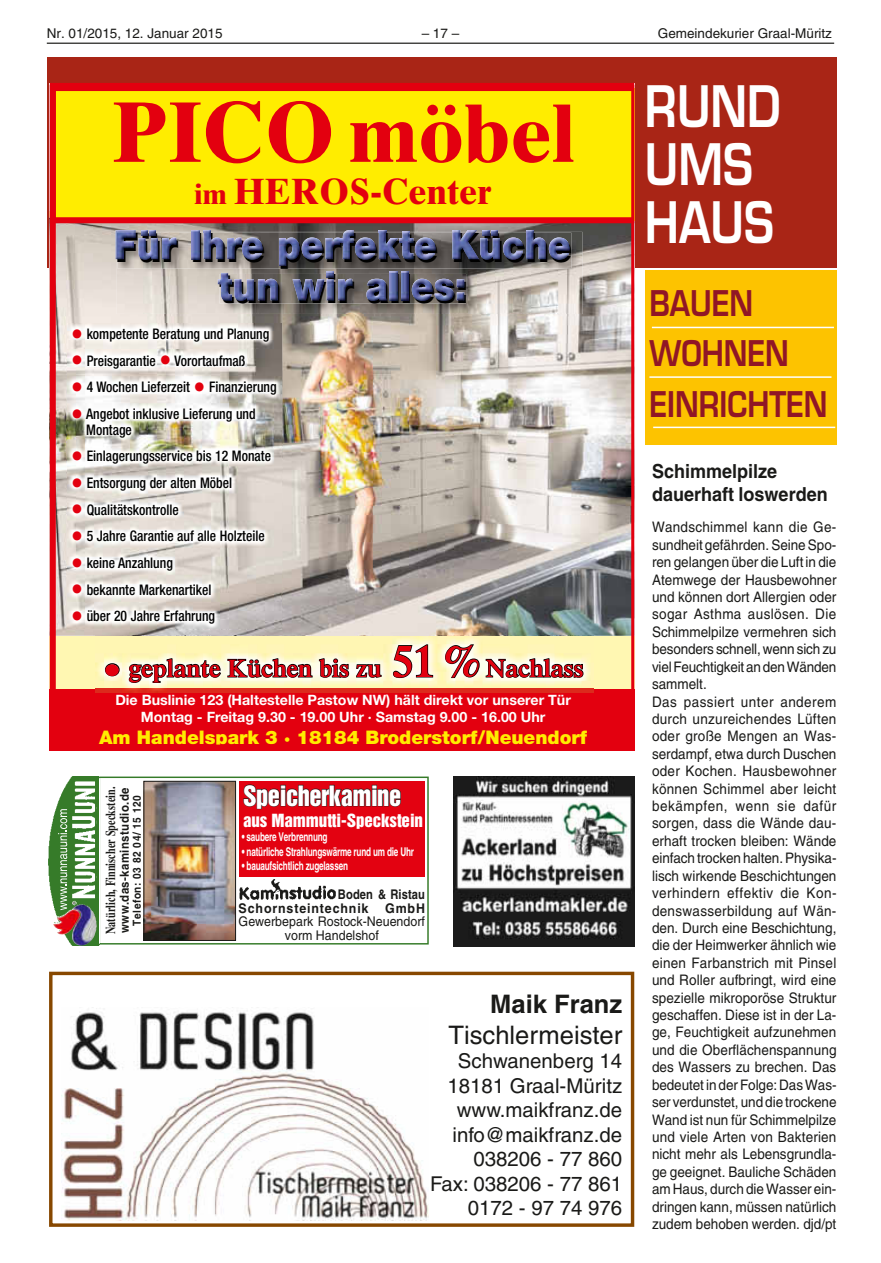
<style>
.page{position:relative;width:881px;height:1263px;background:#fff}
.page>*{position:absolute;margin:0;border:0;box-sizing:border-box;transform-origin:0 0}
.t1{font:700 82.95px "Times Ten";color:#e3000f}
.t2{font:600 55.65px/57.8px "Eurostile LT";color:#fff;scale:.8 1}
.t3{font:900 40.65px/41.2px "Helvetica Neue";color:#000;text-align:center;scale:.89 1}
.t4{font:700 36.45px "Times Ten";color:#e3000f}
.t5{font:600 34.5px/50.6px "Eurostile LT";color:#901626;scale:.83 1}
.t6{font:25.65px "Helvetica Inserat LT";letter-spacing:-.02em;color:#fff;scale:.96 1}
.t7{font:25.5px "Helvetica LT";color:#1a1a18}
.t8{font:700 25.5px "Helvetica LT";color:#1a1a18}
.t9{font:600 25.35px "Times";color:#e3000f}
.t10{font:20.4px/24.5px "Helvetica LT";color:#1a1a18;text-align:right}
.t11{font:700 19.35px/23.2px "Helvetica LT";color:#1a1a18;scale:.93 1}
.t12{font:900 18.75px "Helvetica Neue";color:#ffed00}
.t13{font:16.5px "Helvetica Inserat LT";letter-spacing:-.005em;color:#fff}
.t14{font:14.55px/17.4px "Helvetica LT";color:#1a1a18;scale:.93 1}
.t15{font:500 condensed 14.55px/15.8px "Helvetica Neue";color:#000;scale:.93 1}
.t16{font:700 14.25px/17.1px "Helvetica Neue";color:#fff;text-align:center}
.t17{font:700 13.65px "Times LT";letter-spacing:.01em;color:#1a1a18;scale:.74 1}
.t18{font:13.5px "Helvetica LT";color:#1a1a18}
.t19{font:13.35px/13.4px "Helvetica LT";color:#1a1a18;text-align:center;scale:.93 1}
.t20{font:700 13.35px/14.5px "Helvetica LT";letter-spacing:.07em;color:#1a1a18;text-align:right;scale:.83 1}
.t21{font:700 12.45px "Helvetica LT";letter-spacing:.035em;color:#1a1a18;scale:.92 1}
.t22{font:700 12px "Helvetica LT";letter-spacing:-.025em;color:#fff;scale:.68 1}
.t23{font:700 11.1px "Helvetica LT";letter-spacing:.05em;color:#1a1a18;scale:.92 1}
.s1{font-size:85.95px}
.s2{font-size:28.95px}
.s3{font-size:25.5px;color:#e3000f}
.s4{font-family:"Helvetica Neue";font-weight:500;font-size:33px}
.s5{font-size:45.6px}
</style>
<div class="page">
<hr style="left:47px;top:43px;width:786px;height:1px;background:#1a1a18">
<div style="left:47px;top:57px;width:789px;height:211px;background:#a92516"></div>
<img style="left:50px;top:83px;width:584px;height:667px">
<img style="left:453px;top:776px;width:181px;height:170px">
<div style="left:99px;top:776px;width:329px;height:168px;border:1px solid #367b29"></div>
<img style="left:146px;top:783px;width:88px;height:156px">
<div style="left:144px;top:781px;width:92px;height:160px;border:1px solid #1a1a18"></div>
<div style="left:239px;top:781px;width:185px;height:96px;background:#e30211"></div>
<svg style="left:243px;top:784px;width:158px;height:25px"></svg>
<img style="left:239px;top:879px;width:97px;height:21px">
<img style="left:48px;top:776px;width:50px;height:122px">
<svg style="left:52px;top:777px;width:48px;height:168px"></svg>
<img style="left:53px;top:902px;width:44px;height:43px">
<img style="left:62px;top:1007px;width:366px;height:214px">
<div style="left:49px;top:972px;width:585px;height:255px;border:3px solid #874800"></div>
<div style="left:644px;top:270px;width:192px;height:174px;background:#fdc300"></div>
<hr style="left:651px;top:327px;width:182px;height:1px;background:#fff">
<hr style="left:649px;top:376px;width:182px;height:2px;background:#fff">
<hr style="left:653px;top:427px;width:181px;height:1px;background:#fff">
<p class="t18" style="left:47px;top:26px;width:177px">Nr. 01/2015, 12. Januar 2015</p>
<p class="t18" style="left:421px;top:26px;width:39px">– 17 –</p>
<p class="t18" style="left:657px;top:26px;width:176px">Gemeindekurier Graal-Müritz</p>
<h1 class="t1" style="left:111px;top:83px;width:465px"><span class="s1">PICO</span> möbel</h1>
<h3 class="t4" style="left:194px;top:169px;width:298px"><span class="s2">im</span> HEROS-Center</h3>
<h3 class="t3" style="left:115px;top:226px;width:515px">Für Ihre perfekte Küche tun wir alles:</h3>
<p class="t15" style="left:71px;top:326px;width:214px"><span class="s3">•</span> kompetente Beratung und Planung</p>
<p class="t15" style="left:71px;top:352px;width:189px"><span class="s3">•</span> Preisgarantie <span class="s3">•</span> Vorortaufmaß</p>
<p class="t15" style="left:71px;top:379px;width:222px"><span class="s3">•</span> 4 Wochen Lieferzeit <span class="s3">•</span> Finanzierung</p>
<p class="t15" style="left:86px;top:406px;width:184px;text-indent:-15px"><span class="s3">•</span> Angebot inklusive Lieferung und<br>Montage</p>
<p class="t15" style="left:71px;top:448px;width:216px"><span class="s3">•</span> Einlagerungsservice bis 12 Monate</p>
<p class="t15" style="left:71px;top:475px;width:174px"><span class="s3">•</span> Entsorgung der alten Möbel</p>
<p class="t15" style="left:71px;top:501px;width:117px"><span class="s3">•</span> Qualitätskontrolle</p>
<p class="t15" style="left:71px;top:528px;width:209px"><span class="s3">•</span> 5 Jahre Garantie auf alle Holzteile</p>
<p class="t15" style="left:71px;top:555px;width:111px"><span class="s3">•</span> keine Anzahlung</p>
<p class="t15" style="left:71px;top:581px;width:152px"><span class="s3">•</span> bekannte Markenartikel</p>
<p class="t15" style="left:71px;top:608px;width:156px"><span class="s3">•</span> über 20 Jahre Erfahrung</p>
<h3 class="t9" style="left:103px;top:653px;width:482px"><span class="s4">•</span> geplante Küchen bis zu <span class="s5">51 %</span> Nachlass</h3>
<p class="t16" style="left:115px;top:691px;width:457px">Die Buslinie 123 (Haltestelle Pastow NW) hält direkt vor unserer Tür<br>Montag - Freitag 9.30 - 19.00 Uhr · Samstag 9.00 - 16.00 Uhr</p>
<p class="t12" style="left:99px;top:726px;width:489px">Am Handelspark 3 · 18184 Broderstorf/Neuendorf</p>
<p class="t17" style="left:102px;top:934px;width:201px;rotate:-90deg">Natürlich, Finnischer Speckstein.</p>
<p class="t21" style="left:117px;top:933px;width:159px;rotate:-90deg">www.das-kaminstudio.de</p>
<p class="t23" style="left:130px;top:925px;width:143px;rotate:-90deg">Telefon: 03 82 04/ 15 120</p>
<h3 class="t6" style="left:243px;top:780px;width:166px">Speicherkamine</h3>
<p class="t13" style="left:243px;top:810px;width:181px">aus Mammutti-Speckstein</p>
<p class="t22" style="left:242px;top:830px;width:128px">• saubere Verbrennung</p>
<p class="t22" style="left:242px;top:844px;width:255px">• natürliche Strahlungswärme rund um die Uhr</p>
<p class="t22" style="left:242px;top:859px;width:158px">• bauaufsichtlich zugelassen</p>
<p class="t20" style="left:238px;top:886px;width:226px">Boden &amp; Ristau<br>Schornsteintechnik GmbH</p>
<p class="t19" style="left:238px;top:915px;width:202px">Gewerbepark Rostock-Neuendorf vorm Handelshof</p>
<h3 class="t8" style="left:490px;top:988px;width:133px">Maik Franz</h3>
<h3 class="t7" style="left:448px;top:1020px;width:175px">Tischlermeister</h3>
<h3 class="t10" style="left:430px;top:1049px;width:193px">Schwanenberg 14<br>18181 Graal-Müritz www.maikfranz.de info@maikfranz.de<br>038206 - 77 860<br>Fax: 038206 - 77 861<br>0172 - 97 74 976</h3>
<h2 class="t2" style="left:644px;top:78px;width:171px">RUND<br>UMS<br>HAUS</h2>
<h3 class="t5" style="left:649px;top:278px;width:216px">BAUEN<br>WOHNEN<br>EINRICHTEN</h3>
<h3 class="t11" style="left:651px;top:459px;width:190px">Schimmelpilze dauerhaft loswerden</h3>
<p class="t14" style="left:651px;top:518px;width:200px">Wandschimmel kann die Ge&shy;sundheit gefährden. Seine Spo&shy;ren gelangen über die Luft in die<br>Atemwege der Hausbewohner und können dort Allergien oder sogar Asthma auslösen. Die<br>Schimmelpilze vermehren sich besonders schnell, wenn sich zu viel Feuchtigkeit an den Wänden sammelt.<br>Das passiert unter anderem durch unzureichendes Lüften oder große Mengen an Was&shy;serdampf, etwa durch Duschen oder Kochen. Hausbewohner können Schimmel aber leicht bekämpfen, wenn sie dafür sorgen, dass die Wände dau&shy;erhaft trocken bleiben: Wände einfach trocken halten. Physika&shy;lisch wirkende Beschichtungen verhindern effektiv die Kon&shy;denswasserbildung auf Wän&shy;den. Durch eine Beschichtung, die der Heimwerker ähnlich wie einen Farbanstrich mit Pinsel und Roller aufbringt, wird eine spezielle mikroporöse Struktur geschaffen. Diese ist in der La&shy;ge, Feuchtigkeit aufzunehmen und die Oberflächenspannung des Wassers zu brechen. Das bedeutet in der Folge: Das Was&shy;ser verdunstet, und die trockene<br>Wand ist nun für Schimmelpilze und viele Arten von Bakterien nicht mehr als Lebensgrundla&shy;ge geeignet. Bauliche Schäden am Haus, durch die Wasser ein&shy;dringen kann, müssen natürlich zudem behoben werden. djd/pt</p>
</div>
